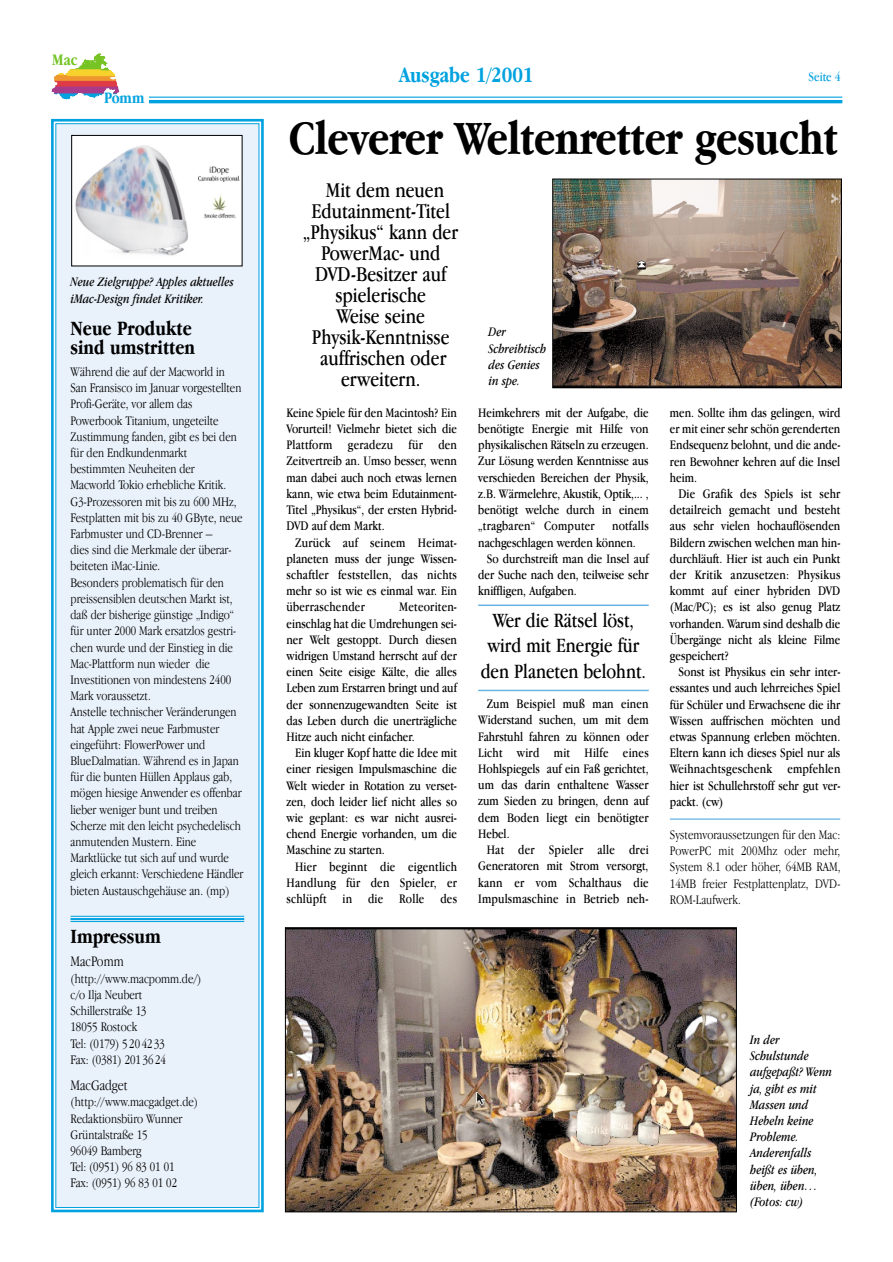
<style>
.page{position:relative;width:893px;height:1262px;background:#fff}
.page>*{position:absolute;margin:0;border:0;box-sizing:border-box;transform-origin:0 0}
.t1{font:700 49.5px "Apple Garamond";letter-spacing:-.01em;color:#000}
.t2{font:700 22.5px "Apple Garamond";color:#00a2df}
.t3{font:21.75px/21px "Apple Garamond";color:#000;text-align:center}
.t4{font:21px/25.2px "Apple Garamond";color:#000;text-align:center}
.t5{font:700 21px/19.5px "Apple Garamond";color:#000}
.t6{font:700 16.65px "Apple Garamond";color:#75c424}
.t7{font:700 16.5px "Apple Garamond";color:#00a2df}
.t8{font:300 15px "Apple Garamond";color:#000}
.t9{font:13.5px/16.2px "Apple Garamond";color:#000;text-align:justify}
.t10{font:300 13.5px/16.2px "Apple Garamond";color:#000}
.t11{font:italic 13.5px/16.2px "Apple Garamond";color:#000}
.t12{font:13.5px "Apple Garamond";letter-spacing:.02em;color:#000}
.t13{font:13.5px "Apple Garamond";color:#00a2df}
</style>
<div class="page">
<div style="left:56px;top:124px;width:202px;height:1083px;background:#e9f1fa"></div>
<hr style="left:70px;top:916px;width:174px;height:1px;background:#00a2df">
<hr style="left:70px;top:918px;width:174px;height:2px;background:#00a2df">
<hr style="left:70px;top:921px;width:174px;height:1px;background:#00a2df">
<div style="left:51px;top:119px;width:213px;height:1093px;border:3px solid #00a2df"></div>
<hr style="left:149px;top:100px;width:693px;height:3px;background:#00a2df">
<hr style="left:149px;top:97px;width:693px;height:1px;background:#00a2df">
<svg style="left:52px;top:54px;width:67px;height:45px"></svg>
<hr style="left:478px;top:604px;width:170px;height:2px;background:#68b4e5">
<hr style="left:478px;top:689px;width:170px;height:2px;background:#68b4e5">
<hr style="left:670px;top:818px;width:170px;height:2px;background:#81beea">
<img style="left:554px;top:181px;width:285px;height:205px">
<div style="left:552px;top:179px;width:289px;height:209px;border:1px solid #000"></div>
<img style="left:287px;top:929px;width:447px;height:281px">
<div style="left:285px;top:927px;width:451px;height:285px;border:1px solid #000"></div>
<div style="left:72px;top:136px;width:170px;height:130px;background:#fff"></div>
<img style="left:75px;top:145px;width:165px;height:111px">
<div style="left:71px;top:135px;width:171px;height:131px;border:1px solid #000"></div>
<p class="t6" style="left:52px;top:53px;width:27px">Mac</p>
<p class="t7" style="left:104px;top:92px;width:42px">Pomm</p>
<p class="t11" style="left:71px;top:275px;width:165px">Neue Zielgruppe? Apples aktuelles iMac-Design findet Kritiker.</p>
<h3 class="t5" style="left:71px;top:320px;width:126px">Neue Produkte sind umstritten</h3>
<p class="t10" style="left:71px;top:365px;width:174px">Während die auf der Macworld in<br>San Fransisco im Januar vorgestellten<br>Profi-Geräte, vor allem das<br>Powerbook Titanium, ungeteilte<br>Zustimmung fanden, gibt es bei den für den Endkundenmarkt bestimmten Neuheiten der<br>Macworld Tokio erhebliche Kritik.<br>G3-Prozessoren mit bis zu 600 MHz,<br>Festplatten mit bis zu 40 GByte, neue<br>Farbmuster und CD-Brenner –<br>dies sind die Merkmale der überar&shy;beiteten iMac-Linie.<br>Besonders problematisch für den preissensiblen deutschen Markt ist, daß der bisherige günstige „Indigo“ für unter 2000 Mark ersatzlos gestri&shy;chen wurde und der Einstieg in die<br>Mac-Plattform nun wieder die<br>Investitionen von mindestens 2400<br>Mark voraussetzt.<br>Anstelle technischer Veränderungen hat Apple zwei neue Farbmuster eingeführt: FlowerPower und<br>BlueDalmatian. Während es in Japan für die bunten Hüllen Applaus gab, mögen hiesige Anwender es offenbar lieber weniger bunt und treiben<br>Scherze mit den leicht psychedelisch anmutenden Mustern. Eine<br>Marktlücke tut sich auf und wurde gleich erkannt: Verschiedene Händler bieten Austauschgehäuse an. (mp)</p>
<h3 class="t5" style="left:71px;top:928px;width:92px">Impressum</h3>
<p class="t8" style="left:71px;top:955px;width:55px">MacPomm</p>
<p class="t10" style="left:71px;top:971px;width:132px">(http://www.macpomm.de/) c/o Ilja Neubert<br>Schillerstraße 13<br>18055 Rostock<br>Tel: (0179) 5 20 42 33<br>Fax: (0381) 201 36 24</p>
<p class="t8" style="left:71px;top:1078px;width:59px">MacGadget</p>
<p class="t10" style="left:71px;top:1095px;width:129px">(http://www.macgadget.de)<br>Redaktionsbüro Wunner<br>Grüntalstraße 15<br>96049 Bamberg<br>Tel: (0951) 96 83 01 01<br>Fax: (0951) 96 83 01 02</p>
<h2 class="t2" style="left:399px;top:66px;width:136px">Ausgabe 1/2001</h2>
<p class="t13" style="left:808px;top:71px;width:34px">Seite 4</p>
<h1 class="t1" style="left:289px;top:119px;width:550px">Cleverer Weltenretter gesucht</h1>
<h3 class="t3" style="left:303px;top:181px;width:156px">Mit dem neuen<br>Edutainment-Titel „Physikus“ kann der<br>PowerMac- und<br>DVD-Besitzer auf spielerische<br>Weise seine<br>Physik-Kenntnisse auffrischen oder erweitern.</h3>
<p class="t11" style="left:488px;top:325px;width:59px">Der<br>Schreibtisch des Genies in spe.</p>
<p class="t9" style="left:286px;top:405px;width:172px">Keine Spiele für den Macintosh? Ein Vorurteil! Vielmehr bietet sich die Plattform geradezu für den Zeitvertreib an. Umso besser, wenn man dabei auch noch etwas lernen kann, wie etwa beim Edutainment-Titel „Physikus“, der ersten Hybrid-DVD auf dem Markt.</p>
<p class="t9" style="left:286px;top:535px;width:172px;text-indent:9px">Zurück auf seinem Heimat&shy;planeten muss der junge Wissen&shy;schaftler feststellen, das nichts mehr so ist wie es einmal war. Ein überraschender</p>
<p class="t9" style="left:286px;top:600px;width:172px;text-indent:113px">Meteoriten&shy;einschlag hat die Umdrehungen sei&shy;ner Welt gestoppt. Durch diesen widrigen Umstand herrscht auf der einen Seite eisige Kälte, die alles Leben zum Erstarren bringt und auf der sonnenzugewandten Seite ist das Leben durch die unerträgliche Hitze auch nicht einfacher.</p>
<p class="t9" style="left:286px;top:746px;width:172px;text-indent:9px">Ein kluger Kopf hatte die Idee mit einer riesigen Impulsmaschine die Welt wieder in Rotation zu verset&shy;zen, doch leider lief nicht alles so wie geplant: es war nicht ausrei&shy;chend Energie vorhanden, um die Maschine zu starten.</p>
<p class="t9" style="left:286px;top:859px;width:172px;text-indent:9px">Hier beginnt die eigentlich Handlung für den Spieler, er schlüpft in die Rolle des</p>
<p class="t9" style="left:478px;top:405px;width:172px">Heimkehrers mit der Aufgabe, die benötigte Energie mit Hilfe von physikalischen Rätseln zu erzeugen.<br>Zur Lösung werden Kenntnisse aus verschieden Bereichen der Physik, z.B. Wärmelehre, Akustik, Optik,... , benötigt welche durch in einem „tragbaren“ Computer</p>
<p class="t12" style="left:612px;top:521px;width:38px">notfalls</p>
<p class="t9" style="left:478px;top:535px;width:159px">nachgeschlagen werden können.</p>
<p class="t9" style="left:486px;top:551px;width:163px">So durchstreift man die Insel auf</p>
<p class="t9" style="left:478px;top:567px;width:172px">der Suche nach den, teilweise sehr</p>
<p class="t9" style="left:478px;top:584px;width:100px">kniffligen, Aufgaben.</p>
<h3 class="t4" style="left:481px;top:609px;width:167px">Wer die Rätsel löst, wird mit Energie für den Planeten belohnt.</h3>
<p class="t9" style="left:478px;top:697px;width:172px;text-indent:9px">Zum Beispiel muß man einen Widerstand suchen, um mit dem Fahrstuhl fahren zu können oder Licht wird mit Hilfe eines Hohlspiegels auf ein Faß gerichtet, um das darin enthaltene Wasser zum Sieden zu bringen, denn auf dem Boden liegt ein benötigter Hebel.</p>
<p class="t9" style="left:478px;top:842px;width:172px;text-indent:9px">Hat der Spieler alle drei Generatoren mit Strom versorgt, kann er vom Schalthaus die Impulsmaschine in Betrieb neh-</p>
<p class="t9" style="left:670px;top:405px;width:172px">men. Sollte ihm das gelingen, wird er mit einer sehr schön gerenderten Endsequenz belohnt, und die ande&shy;ren Bewohner kehren auf die Insel heim.</p>
<p class="t9" style="left:670px;top:486px;width:172px;text-indent:9px">Die Grafik des Spiels ist sehr detailreich gemacht und besteht aus sehr vielen hochauflösenden Bildern zwischen welchen man hin&shy;durchläuft. Hier ist auch ein Punkt der Kritik anzusetzen: Physikus kommt auf einer hybriden DVD (Mac/PC); es ist also genug Platz vorhanden. Warum sind deshalb die Übergänge nicht als kleine Filme gespeichert?</p>
<p class="t9" style="left:670px;top:665px;width:172px;text-indent:9px">Sonst ist Physikus ein sehr inter&shy;essantes und auch lehrreiches Spiel für Schüler und Erwachsene die ihr Wissen auffrischen möchten und etwas Spannung erleben möchten.<br>Eltern kann ich dieses Spiel nur als Weihnachtsgeschenk empfehlen hier ist Schullehrstoff sehr gut ver&shy;packt. (cw)</p>
<p class="t10" style="left:670px;top:827px;width:172px;text-align:justify">Systemvoraussetzungen für den Mac:<br>PowerPC mit 200Mhz oder mehr, System 8.1 oder höher, 64MB RAM, 14MB freier Festplattenplatz, DVD-ROM-Laufwerk.</p>
<p class="t11" style="left:750px;top:1032px;width:83px">In der<br>Schulstunde aufgepaßt? Wenn ja, gibt es mit<br>Massen und<br>Hebeln keine<br>Probleme.<br>Anderenfalls heißt es üben, üben, üben… (Fotos: cw)</p>
</div>
